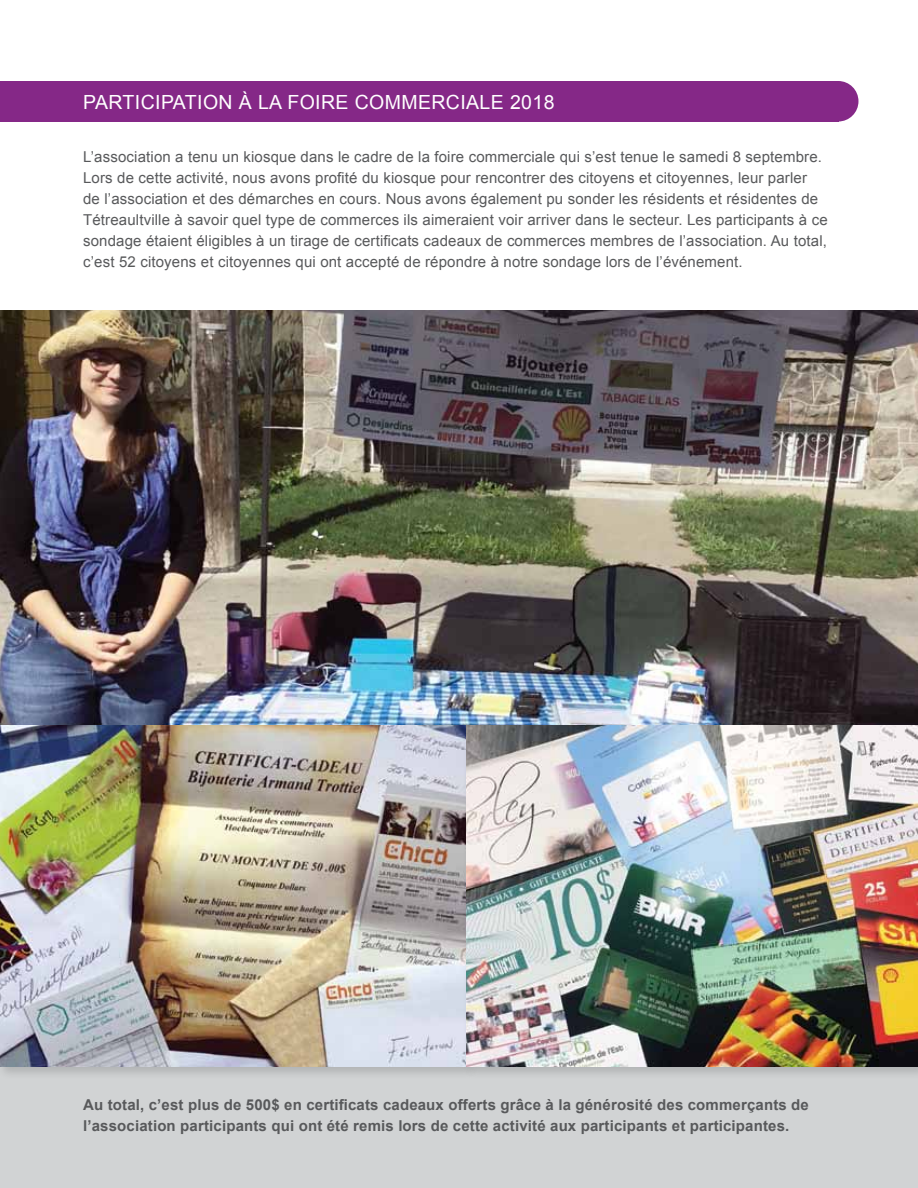
<style>
.page{position:relative;width:918px;height:1188px;background:#fff}
.page>*{position:absolute;margin:0;border:0;box-sizing:border-box;transform-origin:0 0}
.t1{font:19.5px "Arial";letter-spacing:.02em;color:#fff}
.t2{font:15px/21px "Arial";letter-spacing:.01em;color:#58595b}
.t3{font:700 15px/21px "Arial";letter-spacing:.01em;color:#58595b}
</style>
<div class="page">
<div style="left:0;top:672px;width:918px;height:516px;background:#d1d3d4"></div>
<img style="left:0;top:310px;width:918px;height:412px">
<div style="left:0;top:81px;width:838px;height:41px;background:#852887"></div>
<div style="left:818px;top:81px;width:40px;height:41px;background:#852887;border-radius:50%"></div>
<div style="left:0;top:722px;width:479px;height:358px;background:#000;opacity:.15"></div>
<img style="left:0;top:726px;width:463px;height:340px">
<div style="left:463px;top:722px;width:455px;height:358px;background:#000;opacity:.15"></div>
<h1 class="t1" style="left:83px;top:89px;width:473px">Participation à la Foire comm erciale 2018</h1>
<p class="t2" style="left:83px;top:146px;width:746px">L’association a tenu un kiosque dans le cadre de la foire commerciale qui s’est tenue le samedi 8 septembre.<br>Lors de cette activité, nous avons profité du kiosque pour rencontrer des citoyens et citoyennes, leur parler<br>de l’association et des démarches en cours. Nous avons également pu sonder les résidents et résidentes de Tétreaultville à savoir quel type de commerces ils aimeraient voir arriver dans le secteur. Les participants à ce sondage étaient éligibles à un tirage de certificats cadeaux de commerces membres de l’association. Au total, c’est 52 citoyens et citoyennes qui ont accepté de répondre à notre sondage lors de l’événement.</p>
<p class="t3" style="left:83px;top:1095px;width:727px">Au total, c’est plus de 500$ en certificats cadeaux offerts grâce à la générosité des commerçants de l’association participants qui ont été remis lors de cette activité aux participants et participantes.</p>
</div>
